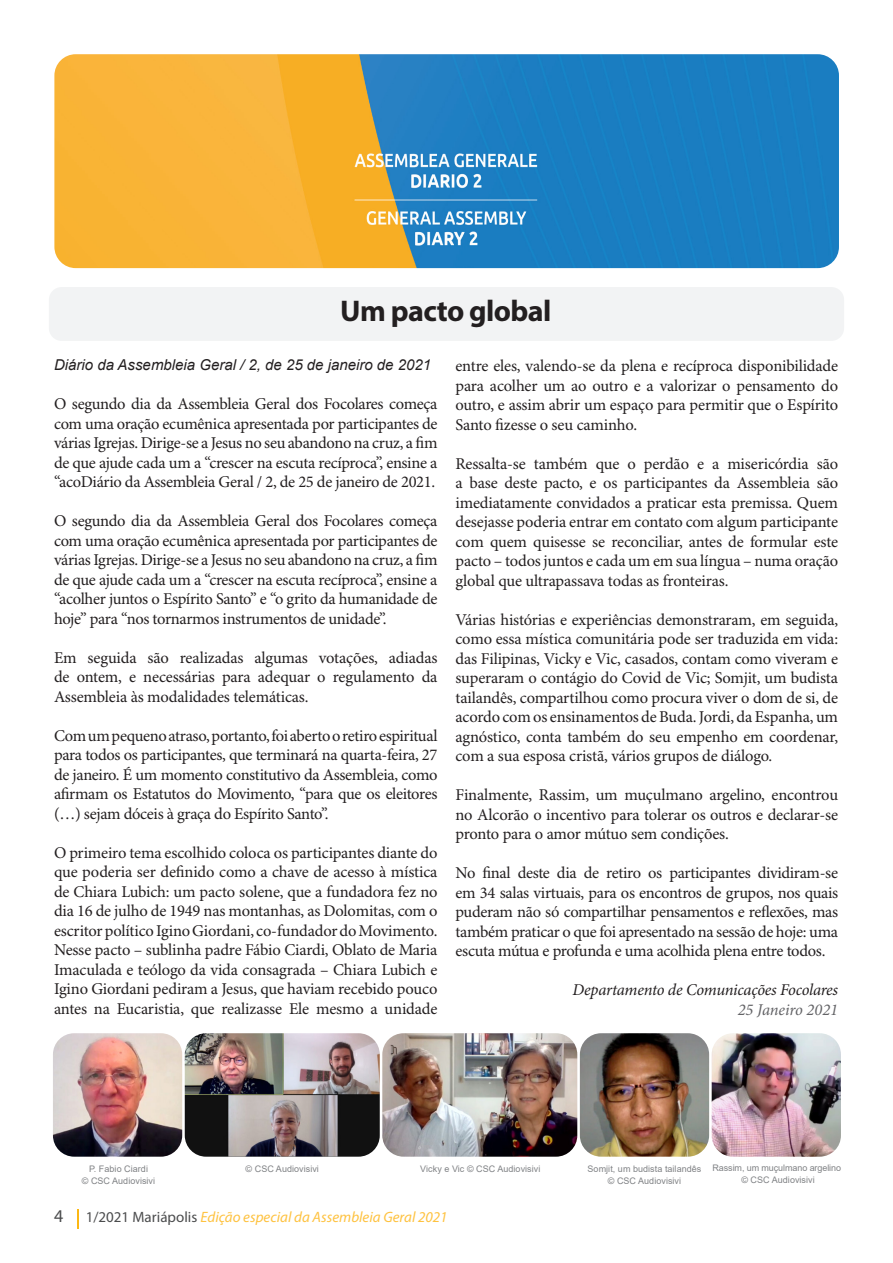
<style>
.page{position:relative;width:893px;height:1263px;background:#fff}
.page>*{position:absolute;margin:0;border:0;box-sizing:border-box;transform-origin:0 0}
.Titel_arial_20{font:700 30px "Myriad Pro";letter-spacing:-.02em;color:#231f20}
.t1{font:16.5px/19.5px "Minion Pro";letter-spacing:-.015em;color:#231f20;text-align:justify}
.t2{font:italic 16.5px "Minion Pro";letter-spacing:-.015em;color:#231f20}
.t3{font:italic 16.5px "Minion Pro";letter-spacing:-.005em;color:#636366}
.t4{font:italic 15px "Myriad Pro";color:#fec240}
.Intro{font:italic 15px "Arial";color:#231f20}
.t5{font:9px "Arial";letter-spacing:.005em;color:#808285}
.s1{font-style:normal;font-size:18px;color:#4b4c4d}
.s2{font-style:normal;color:#4b4c4d}
</style>
<div class="page">
<svg style="left:77px;top:1209px;width:2px;height:19px"></svg>
<img style="left:53px;top:1033px;width:129px;height:124px">
<img style="left:580px;top:1033px;width:129px;height:124px">
<img style="left:712px;top:1033px;width:129px;height:124px">
<img style="left:382px;top:1033px;width:195px;height:124px">
<img style="left:185px;top:1033px;width:195px;height:124px">
<img style="left:54px;top:54px;width:785px;height:214px">
<div style="left:49px;top:287px;width:795px;height:54px;background:#f2f3f4;border-radius:13px"></div>
<p class="Titel_arial_20" style="left:340px;top:292px;width:213px">Um pacto global</p>
<p class="Intro" style="left:54px;top:355px;width:379px">Diário da Assembleia Geral / 2, de 25 de janeiro de 2021</p>
<p class="t1" style="left:54px;top:395px;width:385px">O segundo dia da Assembleia Geral dos Focolares começa com uma oração ecumênica apresentada por participantes de várias Igrejas. Dirige-se a Jesus no seu abandono na cruz, a fim de que ajude cada um a “crescer na escuta recíproca”, ensine a “acoDiário da Assembleia Geral / 2, de 25 de janeiro de 2021.</p>
<p class="t1" style="left:54px;top:512px;width:385px">O segundo dia da Assembleia Geral dos Focolares começa com uma oração ecumênica apresentada por participantes de várias Igrejas. Dirige-se a Jesus no seu abandono na cruz, a fim de que ajude cada um a “crescer na escuta recíproca”, ensine a “acolher juntos o Espírito Santo” e “o grito da humanidade de hoje” para “nos tornarmos instrumentos de unidade”.</p>
<p class="t1" style="left:54px;top:648px;width:385px">Em seguida são realizadas algumas votações, adiadas de ontem, e necessárias para adequar o regulamento da Assembleia às modalidades telemáticas.</p>
<p class="t1" style="left:54px;top:726px;width:385px">Com um pequeno atraso, portanto, foi aberto o retiro espiritual para todos os participantes, que terminará na quarta-feira, 27 de janeiro. É um momento constitutivo da Assembleia, como afirmam os Estatutos do Movimento, “para que os eleitores (…) sejam dóceis à graça do Espírito Santo”.</p>
<p class="t1" style="left:54px;top:843px;width:385px">O primeiro tema escolhido coloca os participantes diante do que poderia ser definido como a chave de acesso à mística de Chiara Lubich: um pacto solene, que a fundadora fez no dia 16 de julho de 1949 nas montanhas, as Dolomitas, com o escritor político Igino Giordani, co-fundador do Movimento.<br>Nesse pacto – sublinha padre Fábio Ciardi, Oblato de Maria Imaculada e teólogo da vida consagrada – Chiara Lubich e Igino Giordani pediram a Jesus, que haviam recebido pouco antes na Eucaristia, que realizasse Ele mesmo a unidade</p>
<p class="t1" style="left:455px;top:357px;width:384px">entre eles, valendo-se da plena e recíproca disponibilidade para acolher um ao outro e a valorizar o pensamento do outro, e assim abrir um espaço para permitir que o Espírito Santo fizesse o seu caminho.</p>
<p class="t1" style="left:455px;top:454px;width:384px">Ressalta-se também que o perdão e a misericórdia são a base deste pacto, e os participantes da Assembleia são imediatamente convidados a praticar esta premissa. Quem desejasse poderia entrar em contato com algum participante com quem quisesse se reconciliar, antes de formular este pacto – todos juntos e cada um em sua língua – numa oração global que ultrapassava todas as fronteiras.</p>
<p class="t1" style="left:455px;top:610px;width:384px">Várias histórias e experiências demonstraram, em seguida, como essa mística comunitária pode ser traduzida em vida: das Filipinas, Vicky e Vic, casados, contam como viveram e superaram o contágio do Covid de Vic; Somjit, um budista tailandês, compartilhou como procura viver o dom de si, de acordo com os ensinamentos de Buda. Jordi, da Espanha, um agnóstico, conta também do seu empenho em coordenar, com a sua esposa cristã, vários grupos de diálogo.</p>
<p class="t1" style="left:455px;top:786px;width:384px">Finalmente, Rassim, um muçulmano argelino, encontrou no Alcorão o incentivo para tolerar os outros e declarar-se pronto para o amor mútuo sem condições.</p>
<p class="t1" style="left:455px;top:864px;width:384px">No final deste dia de retiro os participantes dividiram-se em 34 salas virtuais, para os encontros de grupos, nos quais puderam não só compartilhar pensamentos e reflexões, mas também praticar o que foi apresentado na sessão de hoje: uma escuta mútua e profunda e uma acolhida plena entre todos.</p>
<p class="t2" style="left:573px;top:979px;width:267px">Departamento de Comunicações Focolares</p>
<p class="t3" style="left:738px;top:998px;width:102px">25 Janeiro 2021</p>
<p class="t5" style="left:89px;top:1162px;width:60px">P. Fabio Ciardi</p>
<p class="t5" style="left:82px;top:1174px;width:75px">© CSC Audiovisivi</p>
<p class="t5" style="left:246px;top:1162px;width:75px">© CSC Audiovisivi</p>
<p class="t5" style="left:420px;top:1162px;width:122px">Vicky e Vic © CSC Audiovisivi</p>
<p class="t5" style="left:712px;top:1161px;width:130px">Rassim, um muçulmano argelino</p>
<p class="t5" style="left:741px;top:1173px;width:75px">© CSC Audiovisivi</p>
<p class="t5" style="left:588px;top:1162px;width:115px">Somjit, um budista tailandês</p>
<p class="t5" style="left:608px;top:1174px;width:75px">© CSC Audiovisivi</p>
<p class="t4" style="left:54px;top:1208px;width:395px"><span class="s1">4</span> <span class="s2">1/2021 Mariápolis</span> Edição especial da Assembleia Geral 2021</p>
</div>
